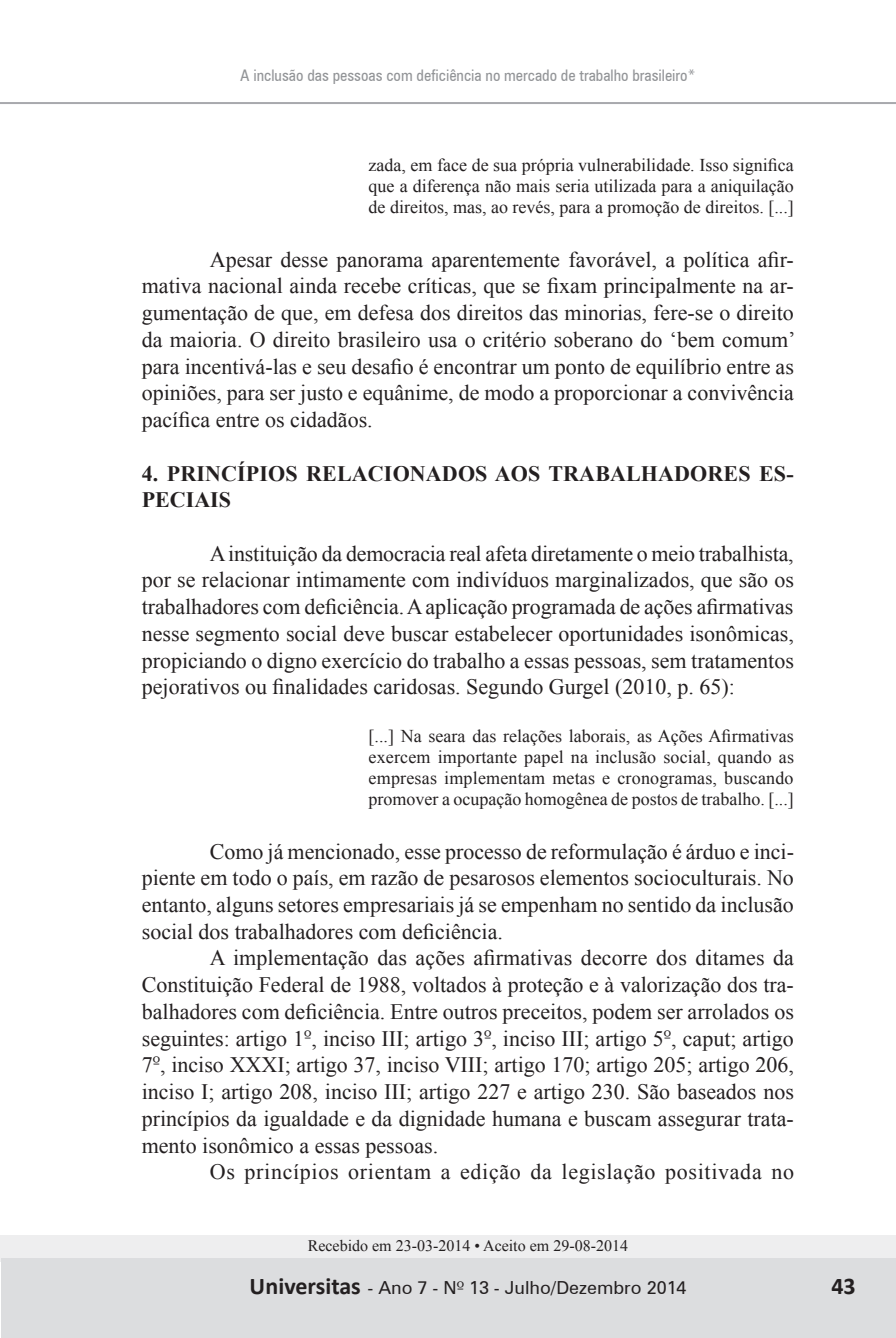
<style>
.page{position:relative;width:896px;height:1338px;background:#fff}
.page>*{position:absolute;margin:0;border:0;box-sizing:border-box;transform-origin:0 0}
.t1{font:700 24px "Calibri";color:#231f20}
.t2{font:22px/26.8px "Times New Roman";color:#231f20;text-align:justify}
.t3{font:22px "Times New Roman";letter-spacing:.03em;color:#231f20}
.t4{font:700 22px/26.8px "Times New Roman";letter-spacing:.005em;color:#231f20}
.t5{font:18px/21px "Times New Roman";color:#231f20;text-align:justify}
.t6{font:18px "Zurich BT";color:#231f20}
.t7{font:condensed 16px "Zurich BT";color:#939598}
.t8{font:16px "Times New Roman";color:#231f20}
.s1{font-family:"Zapf Humanist 601 BT";font-size:18px}
.s2{font-family:"Zurich BT";font-weight:400;font-size:18px}
.s3{font-family:"Zapf Humanist 601 BT"}
</style>
<div class="page">
<div style="left:0;top:1235px;width:896px;height:27px;background:#eeeeef"></div>
<div style="left:1px;top:1259px;width:895px;height:79px;background:#dcdddf"></div>
<hr style="left:0;top:102px;width:896px;height:2px;background:#a8a9ad">
<p class="t7" style="left:240px;top:65px;width:456px">A inclusão das pessoas com deficiência no mercado de trabalho brasileiro*</p>
<p class="t5" style="left:369px;top:154px;width:427px">zada, em face de sua própria vulnerabilidade. Isso significa que a diferença não mais seria utilizada para a aniquilação de direitos, mas, ao revés, para a promoção de direitos. [...]</p>
<p class="t2" style="left:142px;top:246px;width:655px;text-indent:68px">Apesar desse panorama aparentemente favorável, a política afir&shy;mativa nacional ainda recebe críticas, que se fixam principalmente na ar&shy;gumentação de que, em defesa dos direitos das minorias, fere-se o direito da maioria. O direito brasileiro usa o critério soberano do ‘bem comum’ para incentivá-las e seu desafio é encontrar um ponto de equilíbrio entre as opiniões, para ser justo e equânime, de modo a proporcionar a convivência pacífica entre os cidadãos.</p>
<p class="t4" style="left:142px;top:459px;width:653px">4. PRINCÍPIOS RELACIONADOS AOS TRABALHADORES ES-<br>PECIAIS</p>
<p class="t2" style="left:142px;top:540px;width:654px;text-indent:68px">A instituição da democracia real afeta diretamente o meio trabalhista, por se relacionar intimamente com indivíduos marginalizados, que são os trabalhadores com deficiência. A aplicação programada de ações afirmativas nesse segmento social deve buscar estabelecer oportunidades isonômicas, propiciando o digno exercício do trabalho a essas pessoas, sem tratamentos pejorativos ou finalidades caridosas. Segundo Gurgel (2010, p. 65):</p>
<p class="t5" style="left:369px;top:725px;width:427px">[...] Na seara das relações laborais, as Ações Afirmativas exercem importante papel na inclusão social, quando as empresas implementam metas e cronogramas, buscando promover a ocupação homogênea de postos de trabalho. [...]</p>
<p class="t2" style="left:142px;top:837px;width:654px;text-indent:68px">Como já mencionado, esse processo de reformulação é árduo e inci&shy;piente em todo o país, em razão de pesarosos elementos socioculturais. No entanto, alguns setores empresariais já se empenham no sentido da inclusão social dos trabalhadores com deficiência.</p>
<p class="t2" style="left:142px;top:944px;width:654px;text-indent:68px">A implementação das ações afirmativas decorre dos ditames da Constituição Federal de 1988, voltados à proteção e à valorização dos tra&shy;balhadores com deficiência. Entre outros preceitos, podem ser arrolados os seguintes: artigo 1<span class="s1">º</span>, inciso III; artigo 3<span class="s1">º</span>, inciso III; artigo 5<span class="s1">º</span>, caput; artigo 7<span class="s1">º</span>, inciso XXXI; artigo 37, inciso VIII; artigo 170; artigo 205; artigo 206, inciso I; artigo 208, inciso III; artigo 227 e artigo 230. São baseados nos princípios da igualdade e da dignidade humana e buscam assegurar trata&shy;mento isonômico a essas pessoas.</p>
<p class="t3" style="left:210px;top:1157px;width:586px">Os princípios orientam a edição da legislação positivada no</p>
<p class="t8" style="left:308px;top:1235px;width:322px">Recebido em 23-03-2014 • Aceito em 29-08-2014</p>
<p class="t6" style="left:474px;top:1277px;width:209px">3 - Julho/Dezembro 2009</p>
<p class="t1" style="left:832px;top:1270px;width:26px">43</p>
<p class="t1" style="left:249px;top:1271px;width:113px">UUniversitas</p>
<p class="t1" style="left:271px;top:1271px;width:188px">niversitas<span class="s2">- Ano 7 - N</span></p>
<p class="t6" style="left:372px;top:1277px;width:316px">- Ano 2 - N<span class="s3">ºº</span>13 - Julho/Dezembro 2014</p>
</div>
